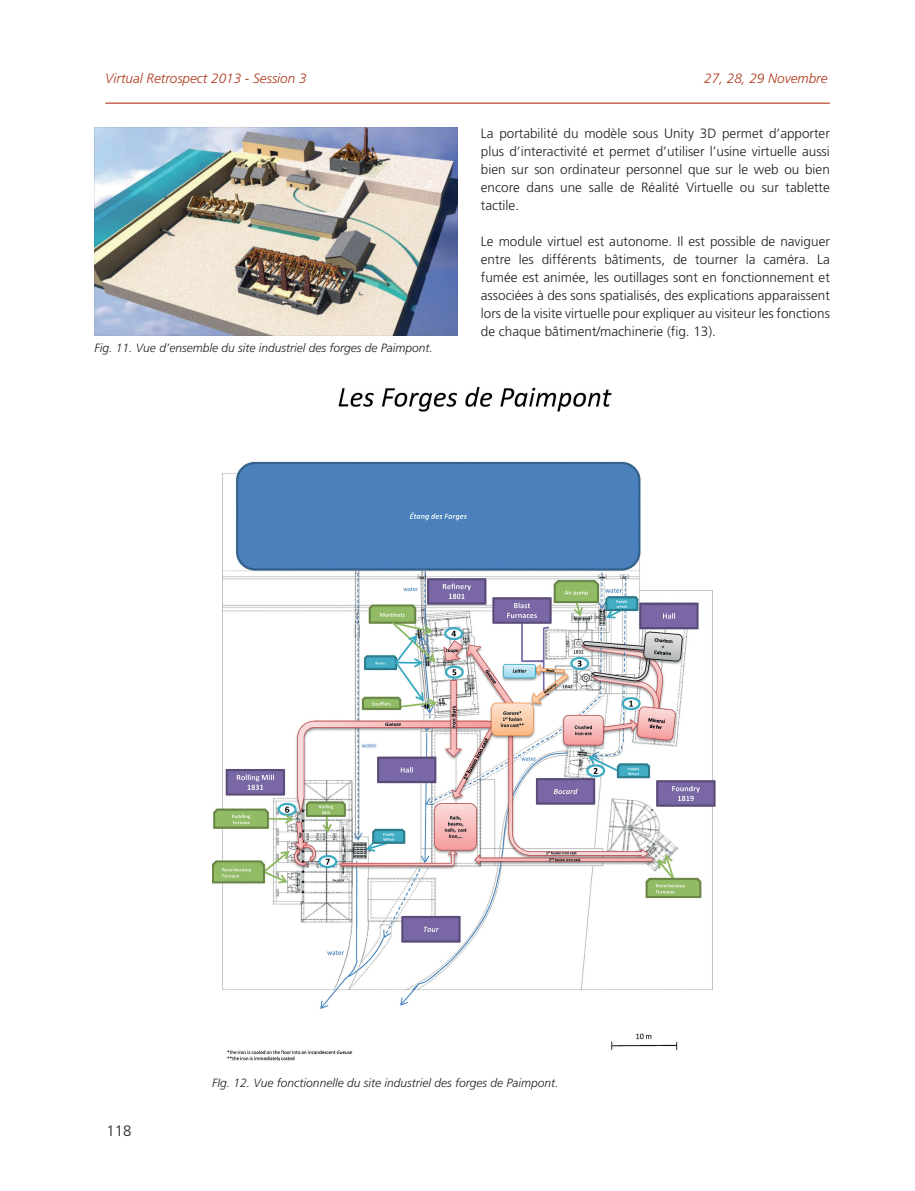
<style>
.page{position:relative;width:915px;height:1191px;background:#fff}
.page>*{position:absolute;margin:0;border:0;box-sizing:border-box;transform-origin:0 0}
.t1{font:300 15px "Frutiger";color:#231f20}
.t2{font:300 13.5px/18px "Frutiger";color:#231f20;text-align:justify}
.t3{font:italic 300 13.5px "Frutiger";color:#ad371a}
.t4{font:italic 300 12px "Frutiger";color:#231f20}
</style>
<div class="page">
<hr style="left:105px;top:103px;width:724px;height:1px;background:#ad371a">
<img style="left:212px;top:386px;width:504px;height:675px">
<img style="left:94px;top:128px;width:363px;height:207px">
<p class="t3" style="left:105px;top:70px;width:203px">Virtual Retrospect 2013 - Session 3</p>
<p class="t3" style="left:704px;top:70px;width:125px">27, 28, 29 Novembre</p>
<p class="t4" style="left:94px;top:341px;width:340px">Fig. 11. Vue d’ensemble du site industriel des forges de Paimpont.</p>
<p class="t2" style="left:480px;top:124px;width:350px">La portabilité du modèle sous Unity 3D permet d’apporter plus d’interactivité et permet d’utiliser l’usine virtuelle aussi bien sur son ordinateur personnel que sur le web ou bien encore dans une salle de Réalité Virtuelle ou sur tablette tactile.</p>
<p class="t2" style="left:480px;top:232px;width:350px">Le module virtuel est autonome. Il est possible de naviguer entre les différents bâtiments, de tourner la caméra. La fumée est animée, les outillages sont en fonctionnement et associées à des sons spatialisés, des explications apparaissent lors de la visite virtuelle pour expliquer au visiteur les fonctions de chaque bâtiment/machinerie (fig. 13).</p>
<p class="t1" style="left:106px;top:1122px;width:27px">118</p>
<p class="t4" style="left:212px;top:1075px;width:348px">FIg. 12. Vue fonctionnelle du site industriel des forges de Paimpont.</p>
</div>
